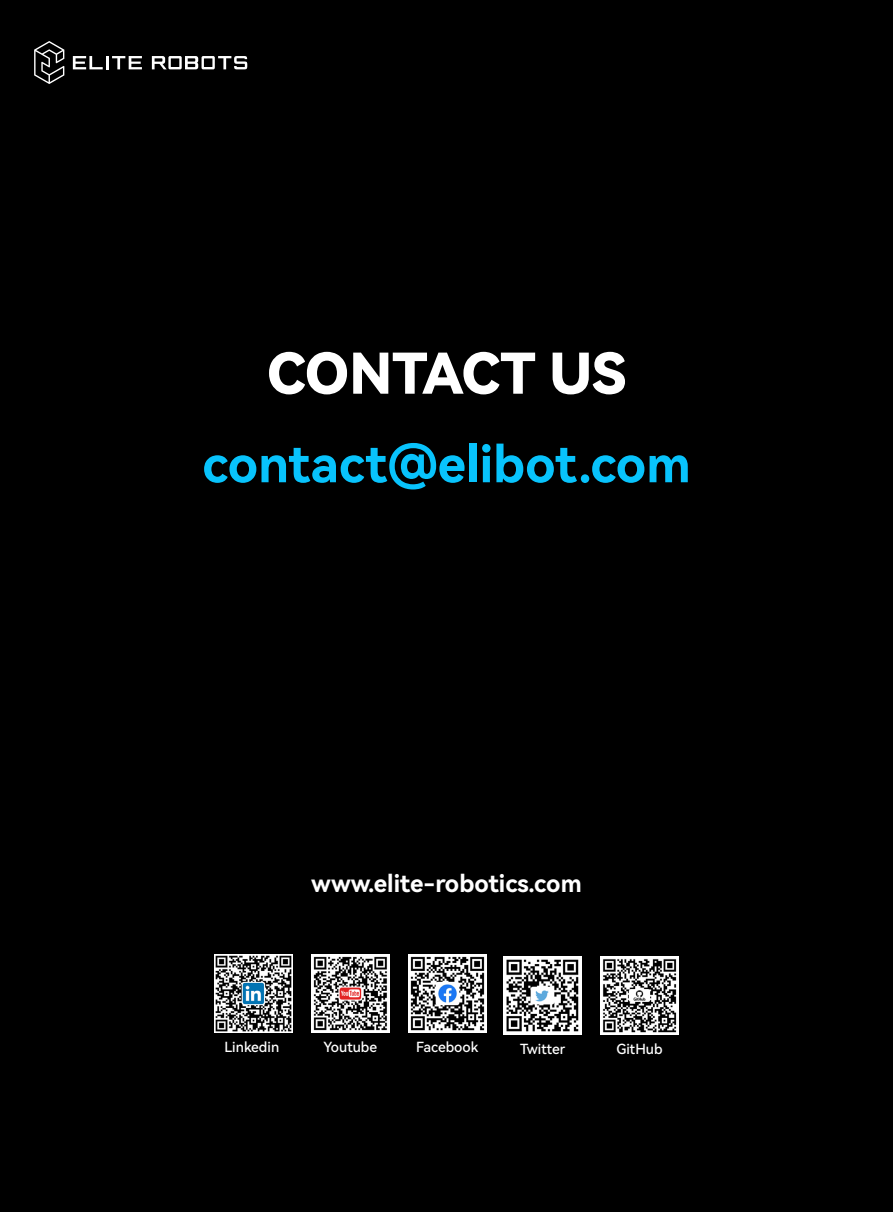
<style>
.page{position:relative;width:893px;height:1212px;background:#000}
.page>*{position:absolute;margin:0;border:0;box-sizing:border-box;transform-origin:0 0}
.t1{font:56.1px "Harmony OS Sans Black";color:#fff}
.t2{font:50.85px "Harmony OS Sans Bold";color:#08c3fc}
.t3{font:24px "Harmony OS Sans Bold";color:#fff}
.t4{font:13.95px "Harmony OS Sans SC Medium";color:#fff}
</style>
<div class="page">
<img style="left:503px;top:956px;width:79px;height:78px">
<img style="left:408px;top:954px;width:78px;height:78px">
<img style="left:214px;top:954px;width:79px;height:78px">
<img style="left:311px;top:954px;width:78px;height:78px">
<img style="left:600px;top:956px;width:79px;height:78px">
<svg style="left:34px;top:41px;width:30px;height:43px"></svg>
<svg style="left:73px;top:56px;width:69px;height:13px"></svg>
<svg style="left:152px;top:56px;width:95px;height:13px"></svg>
<h1 class="t1" style="left:267px;top:334px;width:361px">CONTACT US</h1>
<h2 class="t2" style="left:202px;top:428px;width:490px">contact@elibot.com</h2>
<h3 class="t3" style="left:311px;top:867px;width:272px">www.elite-robotics.com</h3>
<p class="t4" style="left:224px;top:1038px;width:56px">Linkedin</p>
<p class="t4" style="left:323px;top:1038px;width:55px">Youtube</p>
<p class="t4" style="left:416px;top:1038px;width:64px">Facebook</p>
<p class="t4" style="left:520px;top:1039px;width:47px">Twitter</p>
<p class="t4" style="left:617px;top:1039px;width:48px">GitHub</p>
</div>
